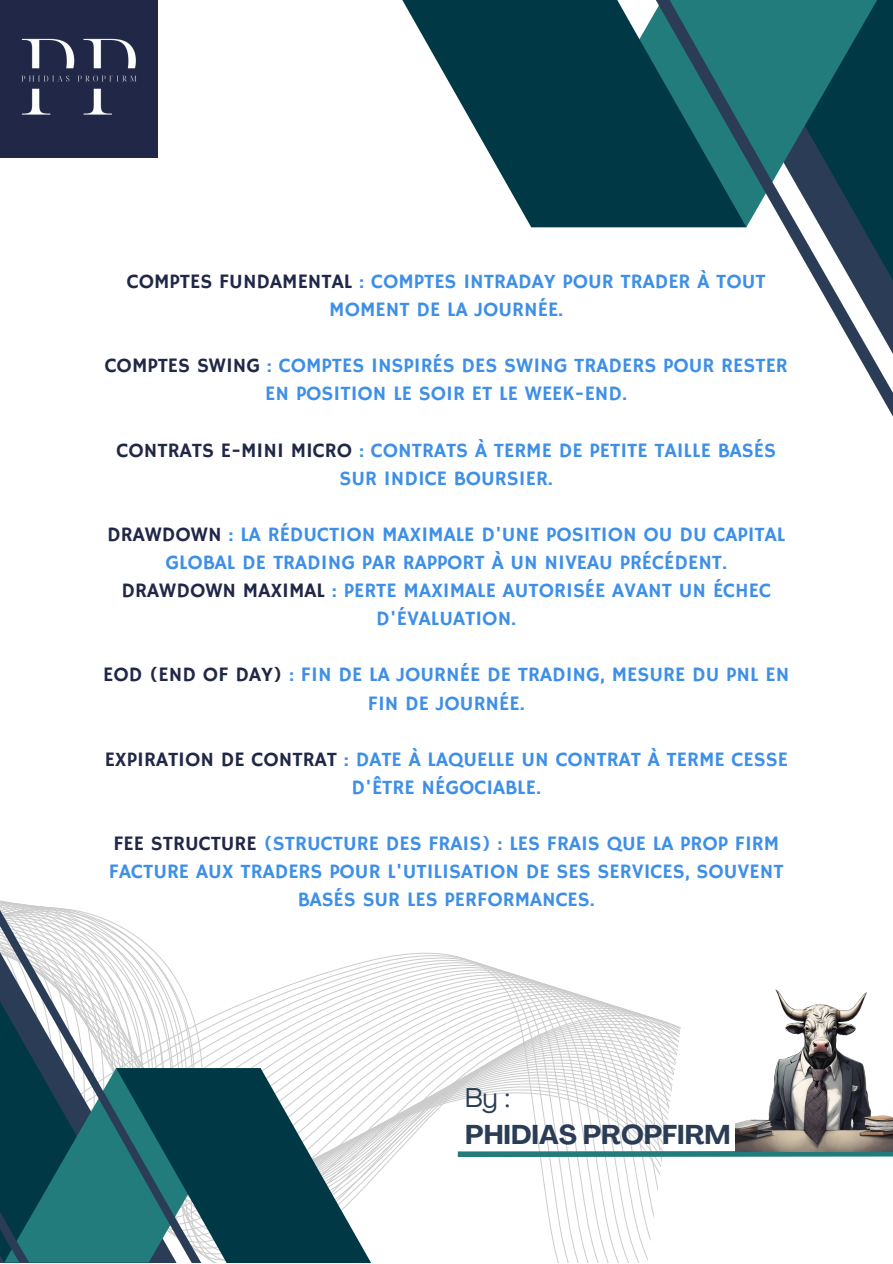
<style>
.page{position:relative;width:893px;height:1264px;background:#fff}
.page>*{position:absolute;margin:0;border:0;box-sizing:border-box;transform-origin:0 0}
.t1{font:700 26.85px "Agrandir";color:#2b3c56}
.t2{font:26.85px "Agrandir";color:#2b3c56}
.t3{font:20.55px/28px "Hammersmith One";color:#3e8fe7;text-align:center}
.s1{color:#202747}
</style>
<div class="page">
<svg style="left:215px;top:952px;width:466px;height:310px"></svg>
<svg style="left:215px;top:1068px;width:169px;height:194px;fill:#003845"></svg>
<svg style="left:0;top:900px;width:215px;height:362px"></svg>
<svg style="left:402px;top:0;width:197px;height:227px;fill:#003845"></svg>
<svg style="left:599px;top:0;width:293px;height:415px"></svg>
<svg style="left:452px;top:1148px;width:440px;height:11px"></svg>
<img style="left:0;top:0;width:157px;height:157px">
<img style="left:735px;top:989px;width:157px;height:161px">
<p class="t3" style="left:127px;top:268px;width:640px"><span class="s1">COMPTES FUNDAMENTAL</span> : COMPTES INTRADAY POUR TRADER À TOUT<br>MOMENT DE LA JOURNÉE.</p>
<p class="t3" style="left:105px;top:352px;width:684px"><span class="s1">COMPTES SWING</span> : COMPTES INSPIRÉS DES SWING TRADERS POUR RESTER<br>EN POSITION LE SOIR ET LE WEEK-END.</p>
<p class="t3" style="left:117px;top:437px;width:660px"><span class="s1">CONTRATS E-MINI MICRO</span> : CONTRATS À TERME DE PETITE TAILLE BASÉS<br>SUR INDICE BOURSIER.</p>
<p class="t3" style="left:107px;top:521px;width:679px"><span class="s1">DRAWDOWN</span> : LA RÉDUCTION MAXIMALE D'UNE POSITION OU DU CAPITAL<br>GLOBAL DE TRADING PAR RAPPORT À UN NIVEAU PRÉCÉDENT.</p>
<p class="t3" style="left:122px;top:577px;width:650px"><span class="s1">DRAWDOWN MAXIMAL</span> : PERTE MAXIMALE AUTORISÉE AVANT UN ÉCHEC<br>D'ÉVALUATION.</p>
<p class="t3" style="left:103px;top:661px;width:687px"><span class="s1">EOD (END OF DAY)</span> : FIN DE LA JOURNÉE DE TRADING, MESURE DU PNL EN<br>FIN DE JOURNÉE.</p>
<p class="t3" style="left:105px;top:746px;width:684px"><span class="s1">EXPIRATION DE CONTRAT</span> : DATE À LAQUELLE UN CONTRAT À TERME CESSE<br>D'ÊTRE NÉGOCIABLE.</p>
<p class="t3" style="left:109px;top:830px;width:676px"><span class="s1">FEE STRUCTURE</span> (STRUCTURE DES FRAIS) : LES FRAIS QUE LA PROP FIRM<br>FACTURE AUX TRADERS POUR L'UTILISATION DE SES SERVICES, SOUVENT<br>BASÉS SUR LES PERFORMANCES.</p>
<p class="t2" style="left:465px;top:1087px;width:46px">By :</p>
<p class="t1" style="left:465px;top:1123px;width:267px">PHIDIAS PROPFIRM</p>
</div>
